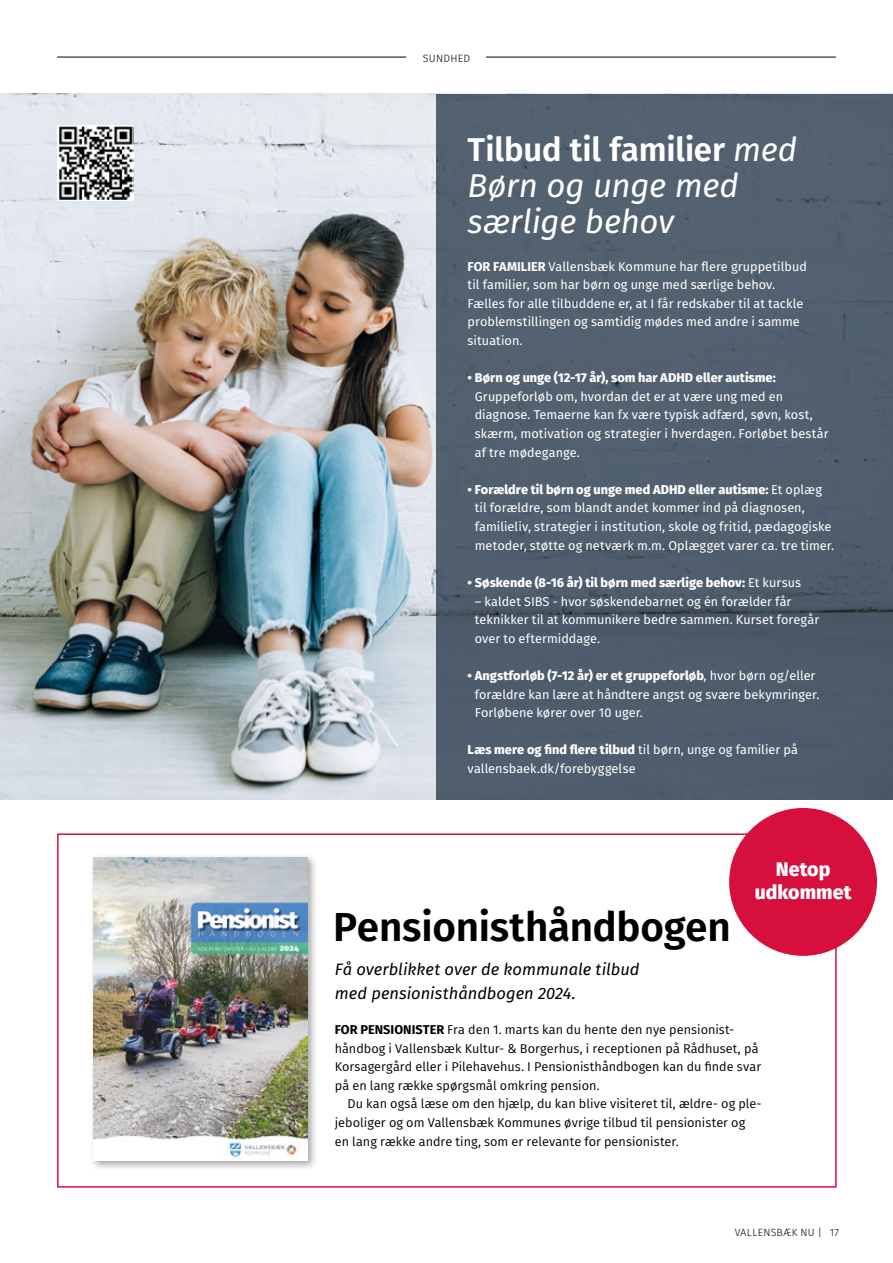
<style>
.page{position:relative;width:893px;height:1263px;background:#fff}
.page>*{position:absolute;margin:0;border:0;box-sizing:border-box;transform-origin:0 0}
.t1{font:600 40.5px "Fira Sans";letter-spacing:-.005em;color:#000}
.t2{font:italic 33px/36px "Fira Sans";letter-spacing:-.005em;color:#fff}
.t3{font:800 19.65px/23.1px "Fira Sans";color:#fff;text-align:center}
.t4{font:italic 16.5px/24px "Fira Sans";color:#000}
.t5{font:12.75px/18.6px "Fira Sans";color:#fff}
.t6{font:12.75px/18.6px "Fira Sans";color:#000}
.t7{font:800 12.75px "Fira Sans";letter-spacing:.005em;color:#fff}
.t8{font:300 10.65px "Fira Sans";letter-spacing:.025em;color:#000}
.t9{font:300 10.5px "Fira Sans";letter-spacing:.025em;color:#000}
.s1{font-weight:600;font-style:normal}
.s2{font-weight:700}
.s3{font-weight:800}
.s4{font-weight:400}
</style>
<div class="page">
<img style="left:0;top:94px;width:436px;height:705px">
<div style="left:57px;top:833px;width:780px;height:354px;border:2px solid #d60f3c"></div>
<div style="left:436px;top:94px;width:457px;height:705px;background:#515f6f"></div>
<hr style="left:57px;top:57px;width:779px;height:1px;background:#000">
<div style="left:406px;top:39px;width:80px;height:36px;background:#fff"></div>
<div style="left:729px;top:808px;width:148px;height:148px;background:#d60f3c;border-radius:50%"></div>
<div style="left:89px;top:853px;width:229px;height:318px;background:#000;opacity:.35"></div>
<img style="left:94px;top:858px;width:214px;height:303px">
<img style="left:57px;top:125px;width:76px;height:76px">
<p class="t8" style="left:423px;top:51px;width:49px">SUNDHED</p>
<h2 class="t2" style="left:468px;top:131px;width:331px"><span class="s1">Tilbud til familier</span> med<br>Børn og unge med særlige behov</h2>
<p class="t5" style="left:468px;top:256px;width:341px"><span class="s2">FOR FAMILIER</span> Vallensbæk Kommune har flere gruppetilbud til familier, som har børn og unge med særlige behov.<br>Fælles for alle tilbuddene er, at I får redskaber til at tackle problemstillingen og samtidig mødes med andre i samme situation.</p>
<p class="t7" style="left:468px;top:367px;width:310px">• Børn og unge (12-17 år), som har ADHD eller autisme:</p>
<p class="t5" style="left:475px;top:387px;width:355px">Gruppeforløb om, hvordan det er at være ung med en diagnose. Temaerne kan fx være typisk adfærd, søvn, kost, skærm, motivation og strategier i hverdagen. Forløbet består af tre mødegange.</p>
<p class="t5" style="left:475px;top:480px;width:361px;text-indent:-7px"><span class="s3">• Forældre til børn og unge med ADHD eller autisme:</span> Et oplæg til forældre, som blandt andet kommer ind på diagnosen, familieliv, strategier i institution, skole og fritid, pædagogiske metoder, støtte og netværk m.m. Oplægget varer ca. tre timer.</p>
<p class="t7" style="left:468px;top:571px;width:335px">• Søskende (8-16 år) til børn med særlige behov: <span class="s4">Et kursus</span></p>
<p class="t5" style="left:475px;top:591px;width:346px">– kaldet SIBS - hvor søskendebarnet og én forælder får teknikker til at kommunikere bedre sammen. Kurset foregår over to eftermiddage.</p>
<p class="t5" style="left:475px;top:666px;width:346px;text-indent:-7px"><span class="s3">• Angstforløb (7-12 år) er et gruppeforløb</span>, hvor børn og/eller forældre kan lære at håndtere angst og svære bekymringer.<br>Forløbene kører over 10 uger.</p>
<p class="t5" style="left:468px;top:740px;width:332px"><span class="s3">Læs mere og find flere tilbud</span> til børn, unge og familier på vallensbaek.dk/forebyggelse</p>
<h1 class="t1" style="left:333px;top:894px;width:399px">Pensionisthåndbogen</h1>
<p class="t4" style="left:335px;top:957px;width:306px">Få overblikket over de kommunale tilbud med pensionisthåndbogen 2024.</p>
<h3 class="t3" style="left:755px;top:856px;width:98px">Netop udkommet</h3>
<p class="t6" style="left:335px;top:1020px;width:428px"><span class="s2">FOR PENSIONISTER</span> Fra den 1. marts kan du hente den nye pensionist&shy;håndbog i Vallensbæk Kultur- &amp; Borgerhus, i receptionen på Rådhuset, på Korsagergård eller i Pilehavehus. I Pensionisthåndbogen kan du finde svar på en lang række spørgsmål omkring pension.</p>
<p class="t6" style="left:335px;top:1094px;width:428px;text-indent:13px">Du kan også læse om den hjælp, du kan blive visiteret til, ældre- og ple&shy;jeboliger og om Vallensbæk Kommunes øvrige tilbud til pensionister og en lang række andre ting, som er relevante for pensionister.</p>
<p class="t9" style="left:735px;top:1225px;width:106px">VALLENSBÆK NU | 17</p>
</div>
